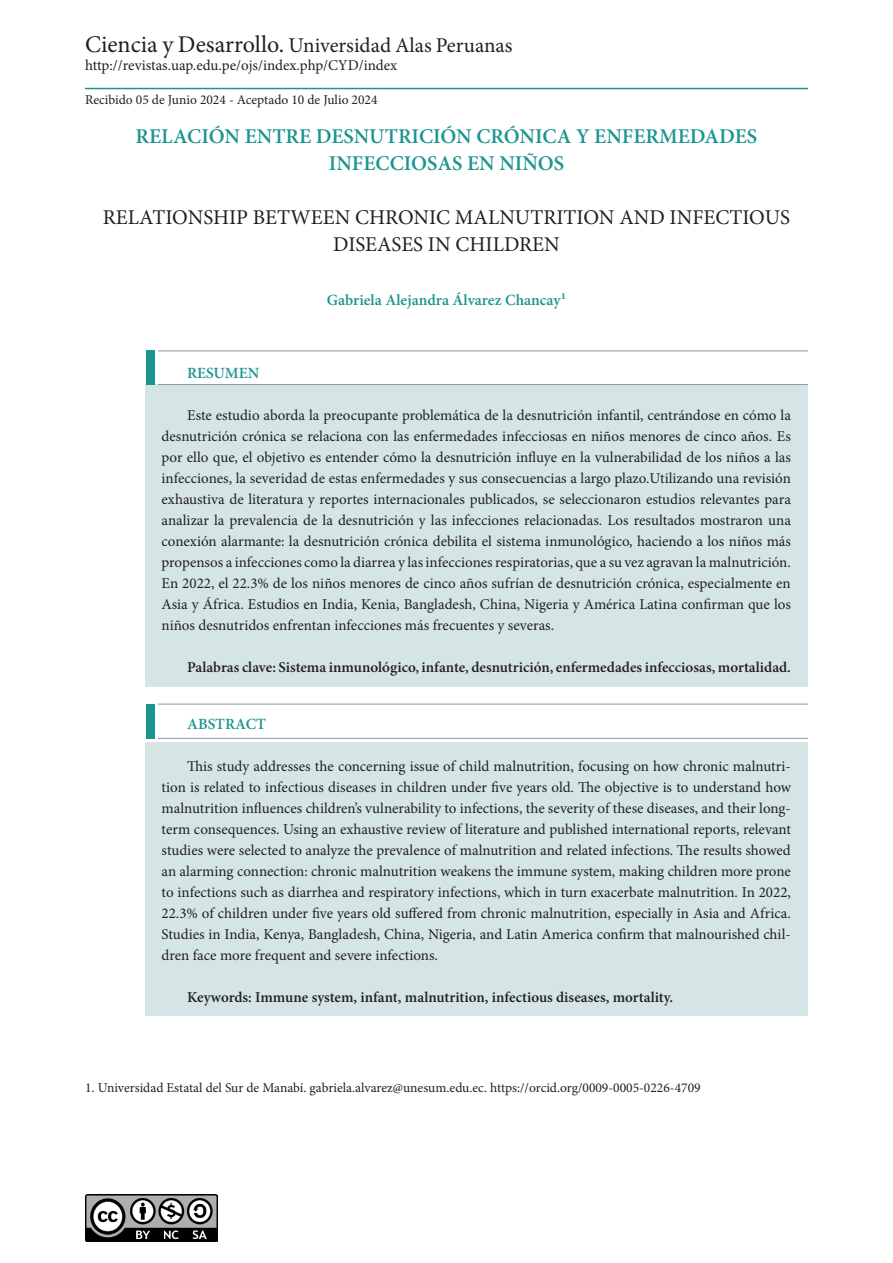
<style>
.page{position:relative;width:893px;height:1263px;background:#fff}
.page>*{position:absolute;margin:0;border:0;box-sizing:border-box;transform-origin:0 0}
.t1{font:21px/27px "Minion Pro";color:#231f20;text-align:center}
.t2{font:600 21px/27px "Minion Pro";color:#1c9590;text-align:center}
.Texto_de_bloque{font:600 15.6px "Minion Pro";color:#1c9590}
.t3{font:15px/21px "Minion Pro";color:#231f20;text-align:justify}
.t4{font:600 15px "Minion Pro";color:#231f20}
.t5{font:13.5px "Minion Pro";color:#231f20}
.s1{font-size:24px}
</style>
<div class="page">
<hr style="left:85px;top:88px;width:723px;height:1px;background:#1c9590">
<img style="left:85px;top:1195px;width:132px;height:46px">
<div style="left:146px;top:384px;width:662px;height:303px;background:#d5e5e5"></div>
<div style="left:146px;top:351px;width:8px;height:34px;background:#1c9590"></div>
<hr style="left:158px;top:351px;width:650px;height:1px;background:#939598">
<hr style="left:158px;top:384px;width:650px;height:1px;background:#939598">
<div style="left:146px;top:742px;width:662px;height:274px;background:#d5e5e5"></div>
<div style="left:146px;top:704px;width:8px;height:34px;background:#1c9590"></div>
<hr style="left:158px;top:704px;width:650px;height:1px;background:#939598">
<hr style="left:158px;top:738px;width:650px;height:1px;background:#939598">
<p class="t1" style="left:85px;top:31px;width:429px"><span class="s1">Ciencia y Desarrollo.</span> Universidad Alas Peruanas</p>
<p class="t3" style="left:85px;top:54px;width:314px">http://revistas.uap.edu.pe/ojs/index.php/CYD/index</p>
<p class="t5" style="left:85px;top:90px;width:294px">Recibido 05 de Junio 2024 - Aceptado 10 de Julio 2024</p>
<p class="t2" style="left:136px;top:122px;width:623px">RELACIÓN ENTRE DESNUTRICIÓN CRÓNICA Y ENFERMEDADES<br>INFECCIOSAS EN NIÑOS</p>
<p class="t1" style="left:103px;top:204px;width:689px">RELATIONSHIP BETWEEN CHRONIC MALNUTRITION AND INFECTIOUS<br>DISEASES IN CHILDREN</p>
<p class="Texto_de_bloque" style="left:327px;top:289px;width:241px">Gabriela Alejandra Álvarez Chancay1</p>
<p class="Texto_de_bloque" style="left:187px;top:362px;width:74px">RESUMEN</p>
<p class="t3" style="left:162px;top:405px;width:631px;text-indent:26px">Este estudio aborda la preocupante problemática de la desnutrición infantil, centrándose en cómo la desnutrición crónica se relaciona con las enfermedades infecciosas en niños menores de cinco años. Es por ello que, el objetivo es entender cómo la desnutrición influye en la vulnerabilidad de los niños a las infecciones, la severidad de estas enfermedades y sus consecuencias a largo plazo.Utilizando una revisión exhaustiva de literatura y reportes internacionales publicados, se seleccionaron estudios relevantes para analizar la prevalencia de la desnutrición y las infecciones relacionadas. Los resultados mostraron una conexión alarmante: la desnutrición crónica debilita el sistema inmunológico, haciendo a los niños más propensos a infecciones como la diarrea y las infecciones respiratorias, que a su vez agravan la malnutrición.<br>En 2022, el 22.3% de los niños menores de cinco años sufrían de desnutrición crónica, especialmente en Asia y África. Estudios en India, Kenia, Bangladesh, China, Nigeria y América Latina confirman que los niños desnutridos enfrentan infecciones más frecuentes y severas.</p>
<p class="t4" style="left:187px;top:657px;width:605px">Palabras clave: Sistema inmunológico, infante, desnutrición, enfermedades infecciosas, mortalidad.</p>
<p class="Texto_de_bloque" style="left:187px;top:713px;width:80px">ABSTRACT</p>
<p class="t3" style="left:162px;top:756px;width:631px;text-indent:26px">This study addresses the concerning issue of child malnutrition, focusing on how chronic malnutri&shy;tion is related to infectious diseases in children under five years old. The objective is to understand how malnutrition influences children’s vulnerability to infections, the severity of these diseases, and their long&shy;term consequences. Using an exhaustive review of literature and published international reports, relevant studies were selected to analyze the prevalence of malnutrition and related infections. The results showed an alarming connection: chronic malnutrition weakens the immune system, making children more prone to infections such as diarrhea and respiratory infections, which in turn exacerbate malnutrition. In 2022, 22.3% of children under five years old suffered from chronic malnutrition, especially in Asia and Africa.<br>Studies in India, Kenya, Bangladesh, China, Nigeria, and Latin America confirm that malnourished chil&shy;dren face more frequent and severe infections.</p>
<p class="t4" style="left:187px;top:987px;width:488px">Keywords: Immune system, infant, malnutrition, infectious diseases, mortality.</p>
<p class="t5" style="left:85px;top:1079px;width:617px">1. Universidad Estatal del Sur de Manabí. gabriela.alvarez@unesum.edu.ec. https://orcid.org/0009-0005-0226-4709</p>
</div>
